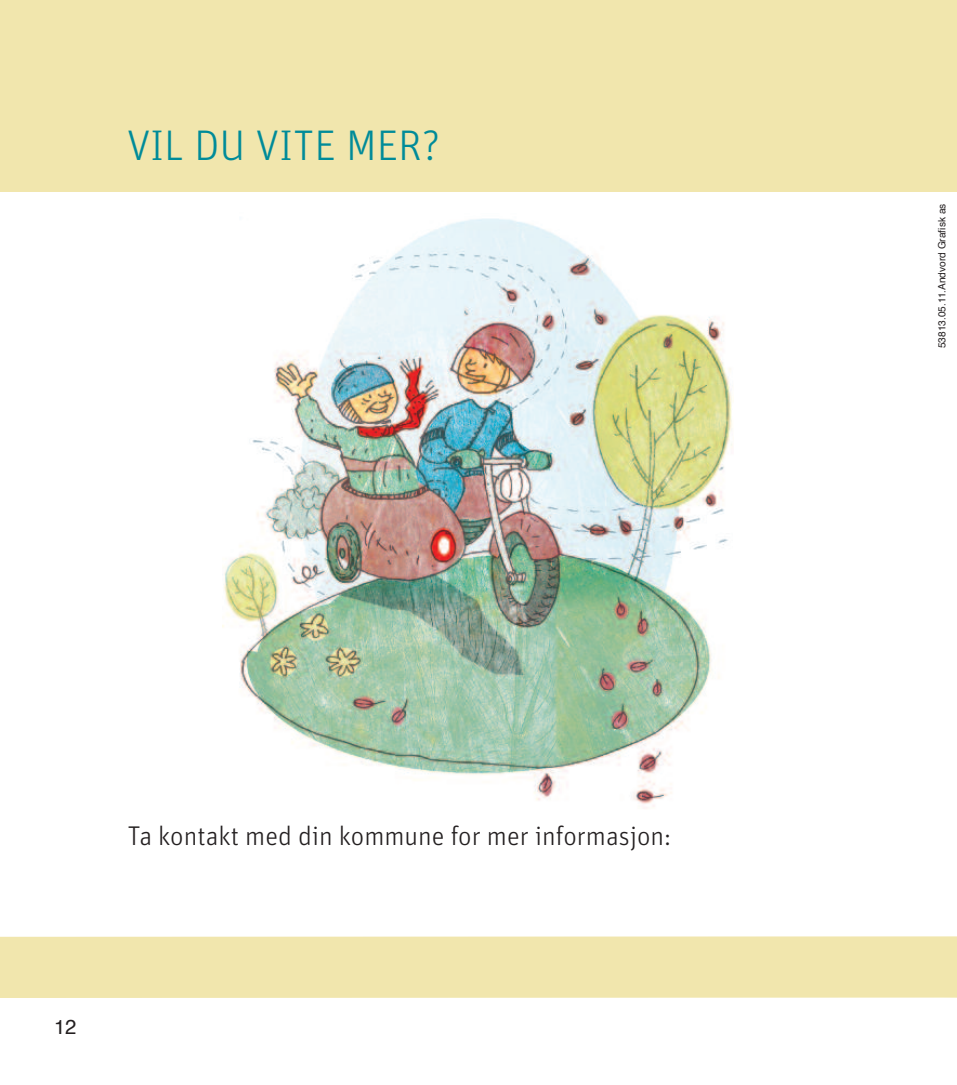
<style>
.page{position:relative;width:957px;height:1085px;background:#fff}
.page>*{position:absolute;margin:0;border:0;box-sizing:border-box;transform-origin:0 0}
.t1{font:300 42.75px "Unit";color:#008b99}
.t2{font:300 27px "Unit";color:#231f20}
.t3{font:20.25px "Helvetica";color:#231f20}
.t4{font:10.12px "Helvetica";color:#231f20}
</style>
<div class="page">
<div style="left:0;top:936px;width:957px;height:62px;background:#f1e6ad"></div>
<div style="left:0;top:0;width:957px;height:191px;background:#f1e6ad"></div>
<img style="left:223px;top:218px;width:510px;height:590px">
<h1 class="t1" style="left:127px;top:130px;width:315px">VIL DU VITE MER?</h1>
<p class="t2" style="left:128px;top:826px;width:545px">Ta kontakt med din kommune for mer informasjon:</p>
<p class="t3" style="left:54px;top:1018px;width:24px">12</p>
<p class="t4" style="left:937px;top:348px;width:146px;rotate:-90deg">53813.05.11.Andvord Grafisk as</p>
</div>
